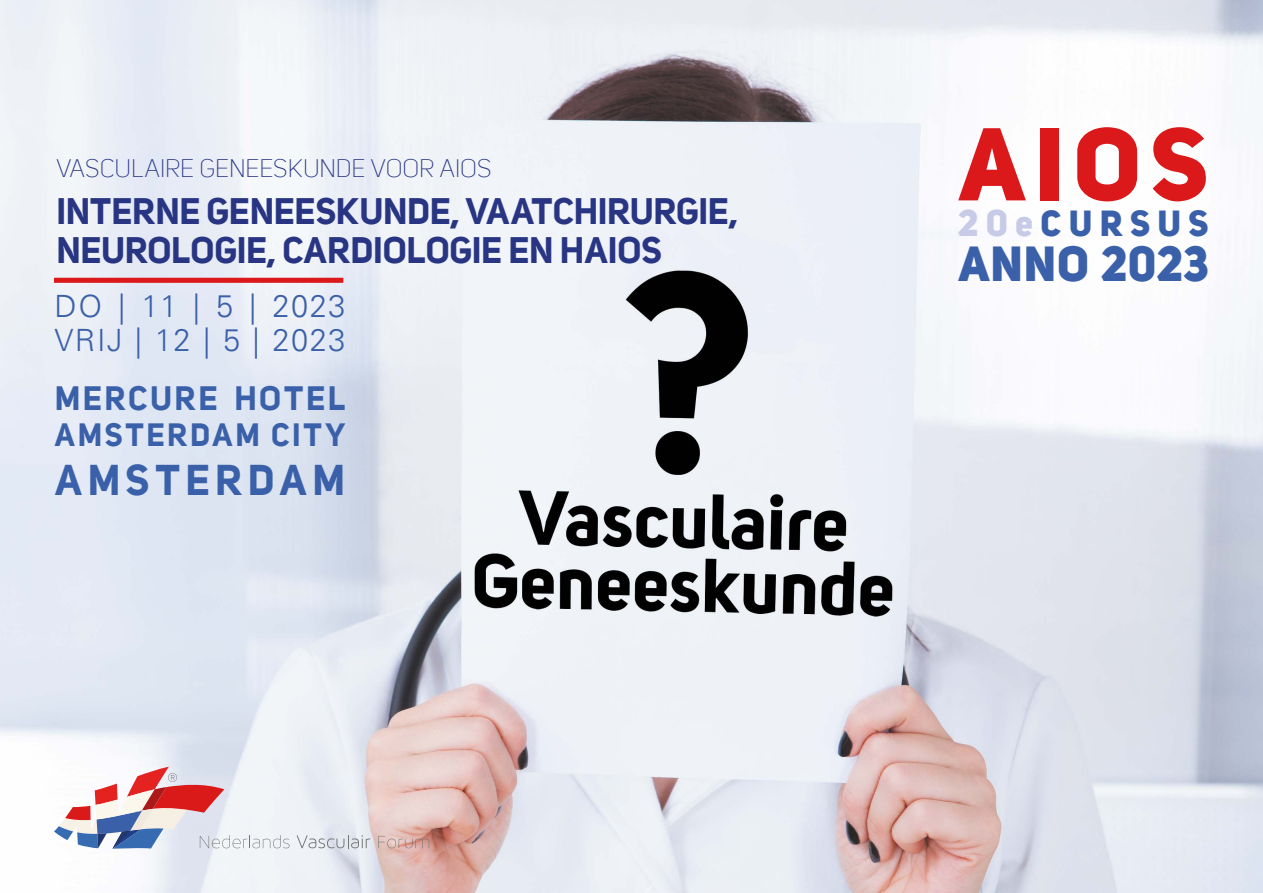
<style>
.page{position:relative;width:1263px;height:893px;background:#fff}
.page>*{position:absolute;margin:0;border:0;box-sizing:border-box;transform-origin:0 0}
.t1{font:800 102px "Uni Sans";color:#db191a}
.t2{font:800 48px "Uni Sans";letter-spacing:.01em;color:#3a60a9}
.t3{font:700 42px "Uni Sans";letter-spacing:.135em;color:#3a60a9}
.t4{font:700 36px/39px "Uni Sans";letter-spacing:-.005em;color:#283583}
.t5{font:800 35.4px "Uni Sans";letter-spacing:.21em;color:#3a60a9}
.t6{font:700 33px "Uni Sans";letter-spacing:.075em;color:#3a60a9}
.t7{font:700 31.5px "Uni Sans";letter-spacing:.085em;color:#3a60a9}
.t8{font:300 30.75px/34.8px "Univers";letter-spacing:.05em;color:#3a60a9}
.t9{font:300 24.75px "Uni Sans";color:#283583}
.s1{font-size:36.3px;color:#c7cbe8}
</style>
<div class="page">
<img style="left:0;top:0;width:1263px;height:893px">
<div style="left:54px;top:278px;width:289px;height:5px;background:#db191a"></div>
<svg style="left:54px;top:767px;width:236px;height:82px"></svg>
<svg style="left:297px;top:835px;width:73px;height:13px"></svg>
<svg style="left:378px;top:836px;width:51px;height:12px"></svg>
<p class="t9" style="left:56px;top:154px;width:437px">VASCULAIRE GENEESKUNDE VOOR AIOS</p>
<p class="t4" style="left:56px;top:192px;width:683px">INTERNE GENEESKUNDE, VAATCHIRURGIE,<br>NEUROLOGIE, CARDIOLOGIE EN HAIOS</p>
<p class="t8" style="left:55px;top:288px;width:292px">DO | 11 | 5 | 2023<br>VRIJ | 12 | 5 | 2023</p>
<p class="t6" style="left:55px;top:378px;width:292px">MERCURE HOTEL</p>
<p class="t7" style="left:55px;top:416px;width:292px">AMSTERDAM CITY</p>
<p class="t3" style="left:55px;top:454px;width:292px">AMSTERDAM</p>
<h1 class="t1" style="left:959px;top:99px;width:251px">AIOS</h1>
<p class="t5" style="left:958px;top:201px;width:252px"><span class="s1">20e</span>CURSUS</p>
<h2 class="t2" style="left:958px;top:233px;width:252px">ANNO 2023</h2>
</div>
